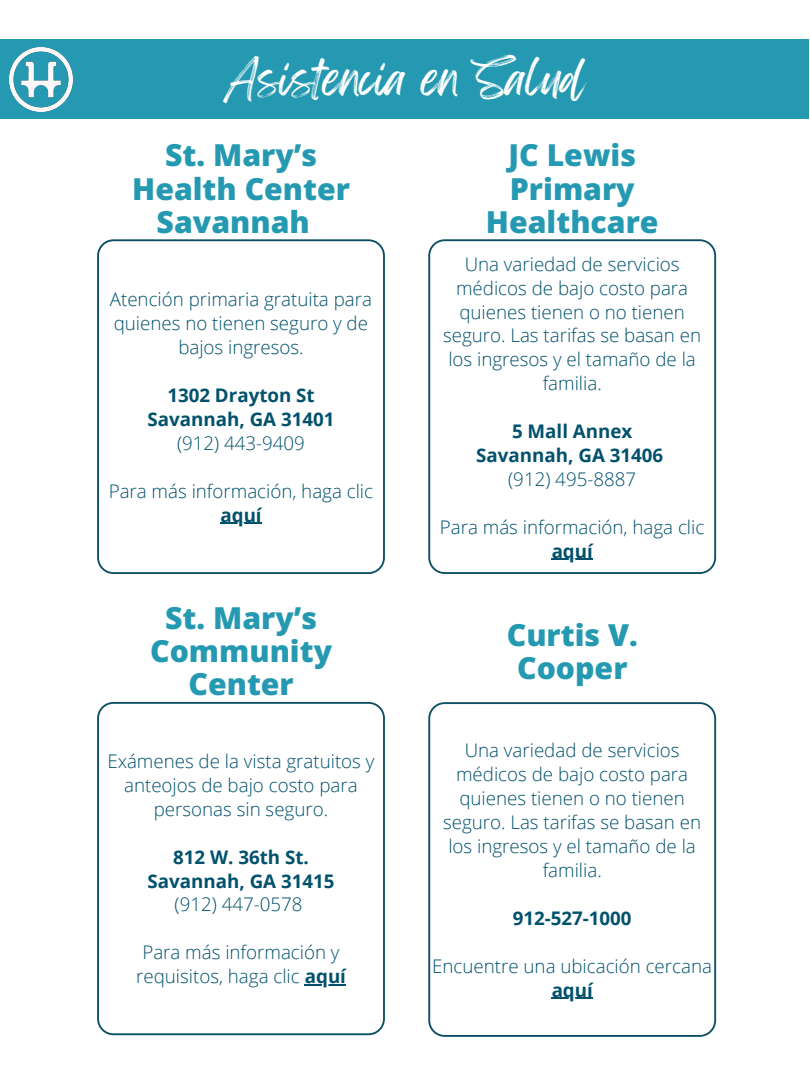
<style>
.page{position:relative;width:810px;height:1080px;background:#fff}
.page>*{position:absolute;margin:0;border:0;box-sizing:border-box;transform-origin:0 0}
.t1{font:40.62px "Feeling Passionate";color:#fefffe}
.t2{font:800 30.25px/33.2px "Open Sans";color:#2599b1;text-align:center}
.t3{font:300 18.75px/23.9px "Open Sans";color:#01516d;text-align:center}
.t4{font:700 18.75px/23.9px "Open Sans";color:#01516d;text-align:center}
.s1{font-weight:700}
</style>
<div class="page">
<div style="left:0;top:39px;width:809px;height:80px;background:#2599b1"></div>
<img style="left:10px;top:48px;width:63px;height:63px">
<svg style="left:97px;top:239px;width:288px;height:335px"></svg>
<hr style="left:220px;top:522px;width:42px;height:2px;background:#01516d">
<svg style="left:428px;top:239px;width:288px;height:335px"></svg>
<hr style="left:552px;top:559px;width:41px;height:1px;background:#01516d">
<svg style="left:428px;top:702px;width:288px;height:335px"></svg>
<hr style="left:552px;top:997px;width:41px;height:2px;background:#01516d">
<svg style="left:97px;top:702px;width:288px;height:333px"></svg>
<hr style="left:305px;top:984px;width:41px;height:2px;background:#01516d">
<h1 class="t1" style="left:225px;top:45px;width:362px">Asistencia en Salud</h1>
<h2 class="t2" style="left:132px;top:138px;width:219px">St. Mary’s<br>Health Center<br>Savannah</h2>
<h2 class="t2" style="left:486px;top:138px;width:174px">JC Lewis<br>Primary<br>Healthcare</h2>
<p class="t3" style="left:110px;top:287px;width:264px">Atención primaria gratuita para quienes no tienen seguro y de bajos ingresos.</p>
<p class="t4" style="left:148px;top:383px;width:188px">1302 Drayton St<br>Savannah, GA 31401</p>
<p class="t3" style="left:177px;top:431px;width:129px">(912) 443-9409</p>
<p class="t3" style="left:109px;top:478px;width:266px">Para más información, haga clic</p>
<p class="t4" style="left:220px;top:502px;width:43px">aquí</p>
<h2 class="t2" style="left:150px;top:600px;width:184px">St. Mary’s<br>Community<br>Center</h2>
<p class="t3" style="left:107px;top:749px;width:269px">Exámenes de la vista gratuitos y anteojos de bajo costo para personas sin seguro.</p>
<p class="t4" style="left:148px;top:844px;width:188px">812 W. 36th St.<br>Savannah, GA 31415</p>
<p class="t3" style="left:175px;top:892px;width:129px">(912) 447-0578</p>
<p class="t3" style="left:136px;top:940px;width:211px">Para más información y requisitos, haga clic <span class="s1">aquí</span></p>
<p class="t3" style="left:443px;top:251px;width:260px">Una variedad de servicios médicos de bajo costo para quienes tienen o no tienen seguro. Las tarifas se basan en los ingresos y el tamaño de la familia.</p>
<p class="t4" style="left:476px;top:419px;width:188px">5 Mall Annex<br>Savannah, GA 31406</p>
<p class="t3" style="left:508px;top:467px;width:129px">(912) 495-8887</p>
<p class="t3" style="left:440px;top:514px;width:266px">Para más información, haga clic</p>
<p class="t4" style="left:552px;top:538px;width:43px">aquí</p>
<h2 class="t2" style="left:507px;top:617px;width:133px">Curtis V.<br>Cooper</h2>
<p class="t3" style="left:443px;top:738px;width:260px">Una variedad de servicios médicos de bajo costo para quienes tienen o no tienen seguro. Las tarifas se basan en los ingresos y el tamaño de la familia.</p>
<p class="t4" style="left:513px;top:906px;width:120px">912-527-1000</p>
<p class="t3" style="left:432px;top:953px;width:281px">Encuentre una ubicación cercana</p>
<p class="t4" style="left:552px;top:977px;width:43px">aquí</p>
</div>
